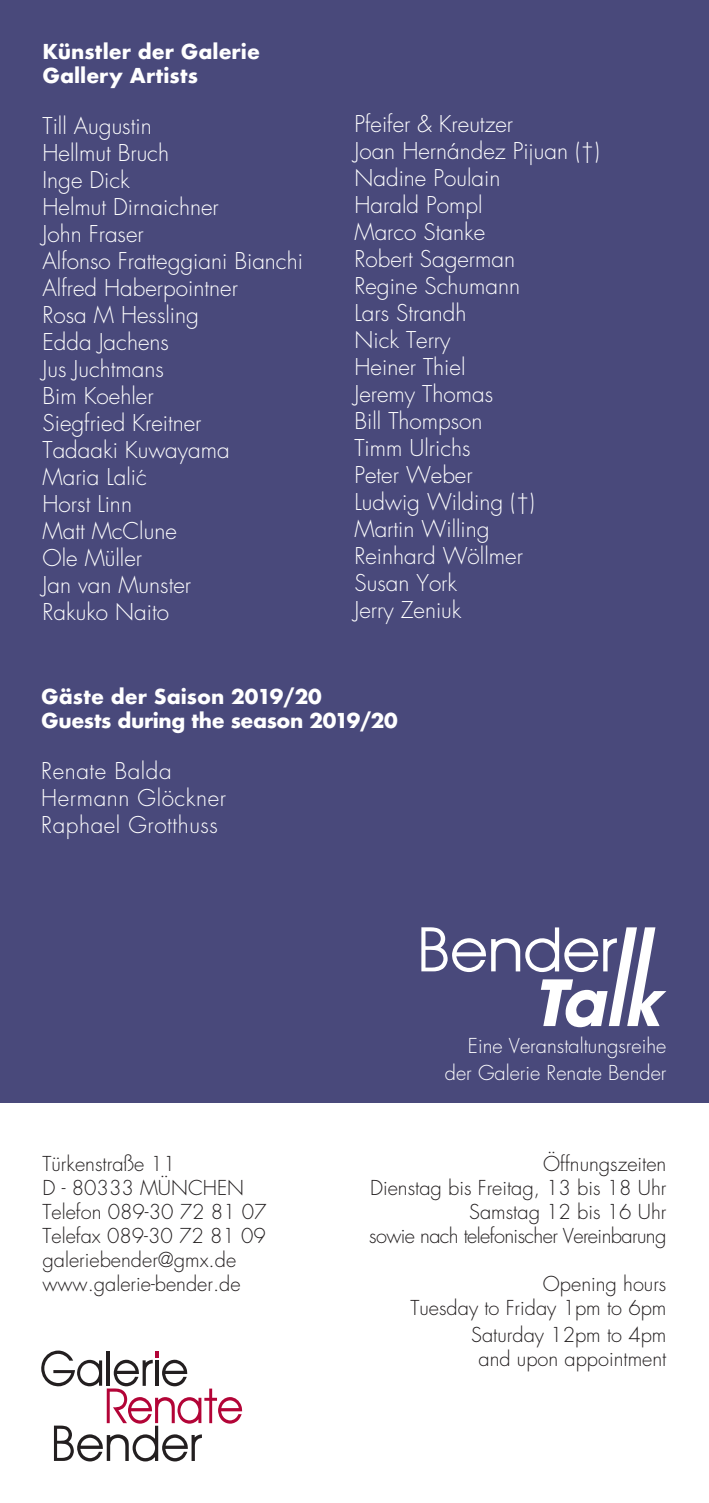
<style>
.page{position:relative;width:709px;height:1503px;background:#fff}
.page>*{position:absolute;margin:0;border:0;box-sizing:border-box;transform-origin:0 0}
.t1{font:300 22.5px/27px "Futura";color:#fff}
.t2{font:300 22.5px/27px "Futura";letter-spacing:.025em;color:#fff}
.t3{font:300 20px/24px "Futura";color:#231f20;text-align:right}
.t4{font:700 20px/24px "Futura";letter-spacing:-.02em;color:#fff}
.t5{font:300 20px/27px "Futura";color:#fff;text-align:right}
.t6{font:700 20px/24px "Futura";color:#fff}
</style>
<div class="page">
<div style="left:0;top:0;width:709px;height:1502px;background:#49497b"></div>
<div style="left:0;top:1103px;width:709px;height:399px;background:#fff"></div>
<svg style="left:41px;top:1350px;width:201px;height:111px"></svg>
<svg style="left:421px;top:927px;width:245px;height:100px"></svg>
<p class="t6" style="left:43px;top:40px;width:219px">Künstler der Galerie<br>Gallery Artists</p>
<p class="t1" style="left:43px;top:113px;width:262px">Till Augustin<br>Hellmut Bruch<br>Inge Dick<br>Helmut Dirnaichner<br>John Fraser<br>Alfonso Fratteggiani Bianchi<br>Alfred Haberpointner<br>Rosa M Hessling<br>Edda Jachens<br>Jus Juchtmans<br>Bim Koehler<br>Siegfried Kreitner<br>Tadaaki Kuwayama<br>Maria Lalic<br>Horst Linn<br>Matt McClune<br>Ole Müller<br>Jan van Munster<br>Rakuko Naito</p>
<p class="t5" style="left:138px;top:464px;width:8px">´</p>
<p class="t1" style="left:354px;top:111px;width:247px">Pfeifer &amp; Kreutzer<br>Joan Hernández Pijuan (†)<br>Nadine Poulain<br>Harald Pompl<br>Marco Stanke<br>Robert Sagerman<br>Regine Schumann<br>Lars Strandh<br>Nick Terry<br>Heiner Thiel<br>Jeremy Thomas<br>Bill Thompson<br>Timm Ulrichs<br>Peter Weber<br>Ludwig Wilding (†)<br>Martin Willing<br>Reinhard Wöllmer<br>Susan York<br>Jerry Zeniuk</p>
<p class="t4" style="left:41px;top:685px;width:358px">Gäste der Saison 2019/20<br>Guests during the season 2019/20</p>
<p class="t2" style="left:41px;top:758px;width:186px">Renate Balda<br>Hermann Glöckner<br>Raphael Grotthuss</p>
<p class="t5" style="left:445px;top:1032px;width:223px">Eine Veranstaltungsreihe der Galerie Renate Bender</p>
<p class="t3" style="left:43px;top:1152px;width:225px;text-align:left">Türkenstraße 11<br>D - 80333 MÜNCHEN<br>Telefon 089-30 72 81 07<br>Telefax 089-30 72 81 09 galeriebender@gmx.de www.galerie-bender.de</p>
<p class="t3" style="left:369px;top:1152px;width:299px">Öffnungszeiten<br>Dienstag bis Freitag, 13 bis 18 Uhr<br>Samstag 12 bis 16 Uhr<br>sowie nach telefonischer Vereinbarung</p>
<p class="t3" style="left:410px;top:1272px;width:257px">Opening hours<br>Tuesday to Friday 1pm to 6pm</p>
<p class="t3" style="left:471px;top:1323px;width:197px;text-align:center">Saturday 12pm to 4pm and upon appointment</p>
</div>
